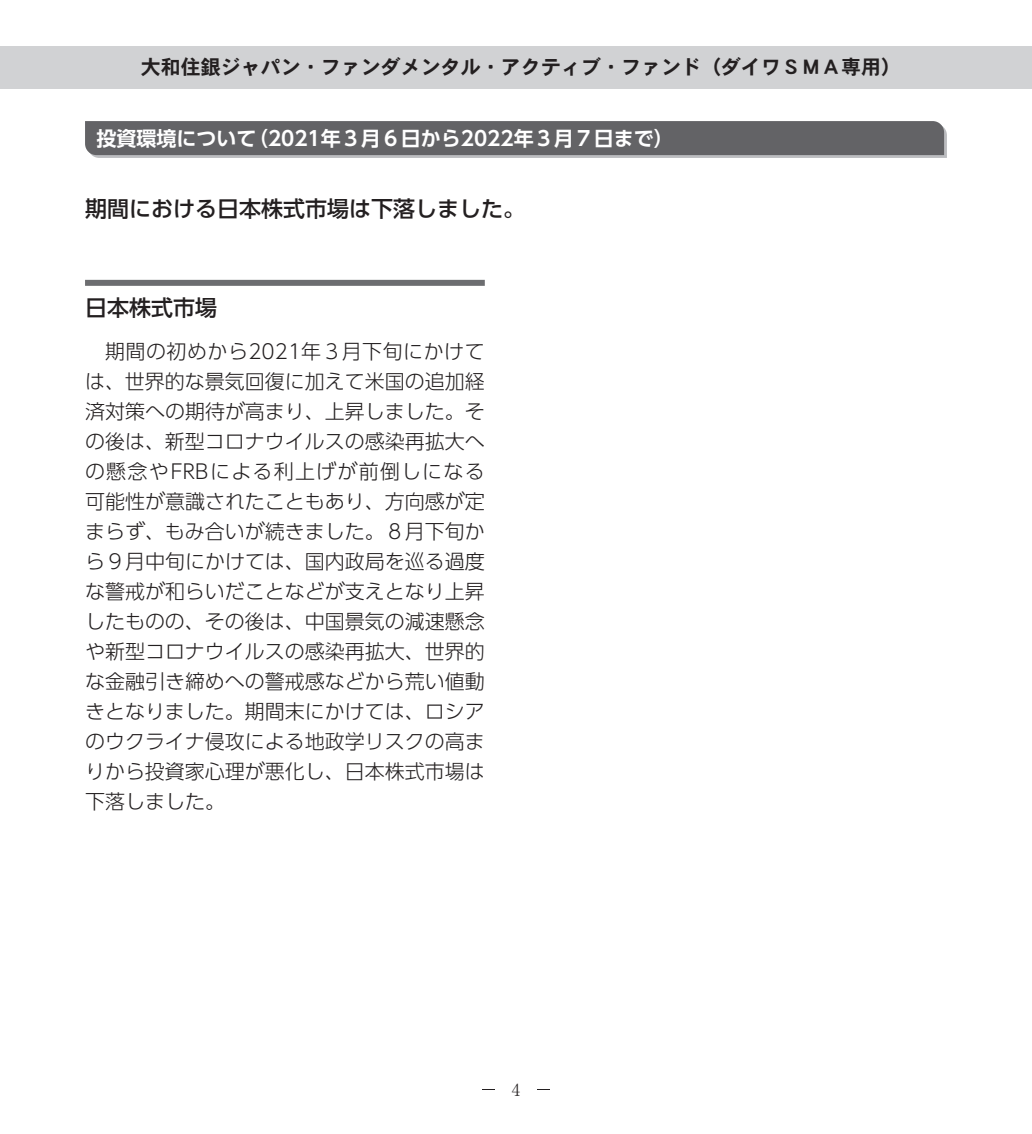
<style>
.page{position:relative;width:1032px;height:1134px;background:#fff}
.page>*{position:absolute;margin:0;border:0;box-sizing:border-box;transform-origin:0 0}
.t1{font:500 26px "UD Shin Go Pro";color:#231f20}
.t2{font:500 22px "UD Shin Go Pro";color:#231f20}
.t3{font:300 20px/30px "UD Shin Go Pro";color:#231f20;text-align:justify}
.t4{font:20px "DFHS Gothic W7 WIN RKSJ H";color:#231f20}
.t5{font:700 20px "UD Shin Go Pro De";color:#fff}
</style>
<div class="page">
<div style="left:0;top:46px;width:1032px;height:43px;background:#d1d2d4"></div>
<svg style="left:482px;top:1089px;width:13px;height:1px"></svg>
<svg style="left:537px;top:1089px;width:12px;height:1px"></svg>
<svg style="left:85px;top:121px;width:862px;height:37px;background:#6b6b6e"></svg>
<div style="left:85px;top:280px;width:400px;height:6px;background:#6c6d70"></div>
<p class="t4" style="left:141px;top:57px;width:761px">大和住銀ジャパン・ファンダメンタル・アクティブ・ファンド（ダイワＳＭＡ専用）</p>
<p class="t5" style="left:96px;top:122px;width:579px">投資環境について（2021年３月６日から2022年３月７日まで）</p>
<p class="t2" style="left:85px;top:191px;width:441px">期間における日本株式市場は下落しました。</p>
<p class="t2" style="left:85px;top:290px;width:133px">日本株式市場</p>
<p class="t3" style="left:85px;top:336px;width:401px;text-indent:20px">期間の初めから2021年３月下旬にかけては、世界的な景気回復に加えて米国の追加経済対策への期待が高まり、上昇しました。その後は、新型コロナウイルスの感染再拡大への懸念やFRBによる利上げが前倒しになる可能性が意識されたこともあり、方向感が定まらず、もみ合いが続きました。８月下旬から９月中旬にかけては、国内政局を巡る過度な警戒が和らいだことなどが支えとなり上昇したものの、その後は、中国景気の減速懸念や新型コロナウイルスの感染再拡大、世界的な金融引き締めへの警戒感などから荒い値動きとなりました。期間末にかけては、ロシアのウクライナ侵攻による地政学リスクの高まりから投資家心理が悪化し、日本株式市場は下落しました。</p>
<h1 class="t1" style="left:507px;top:1071px;width:19px">6<sup>4</sup></h1>
</div>
